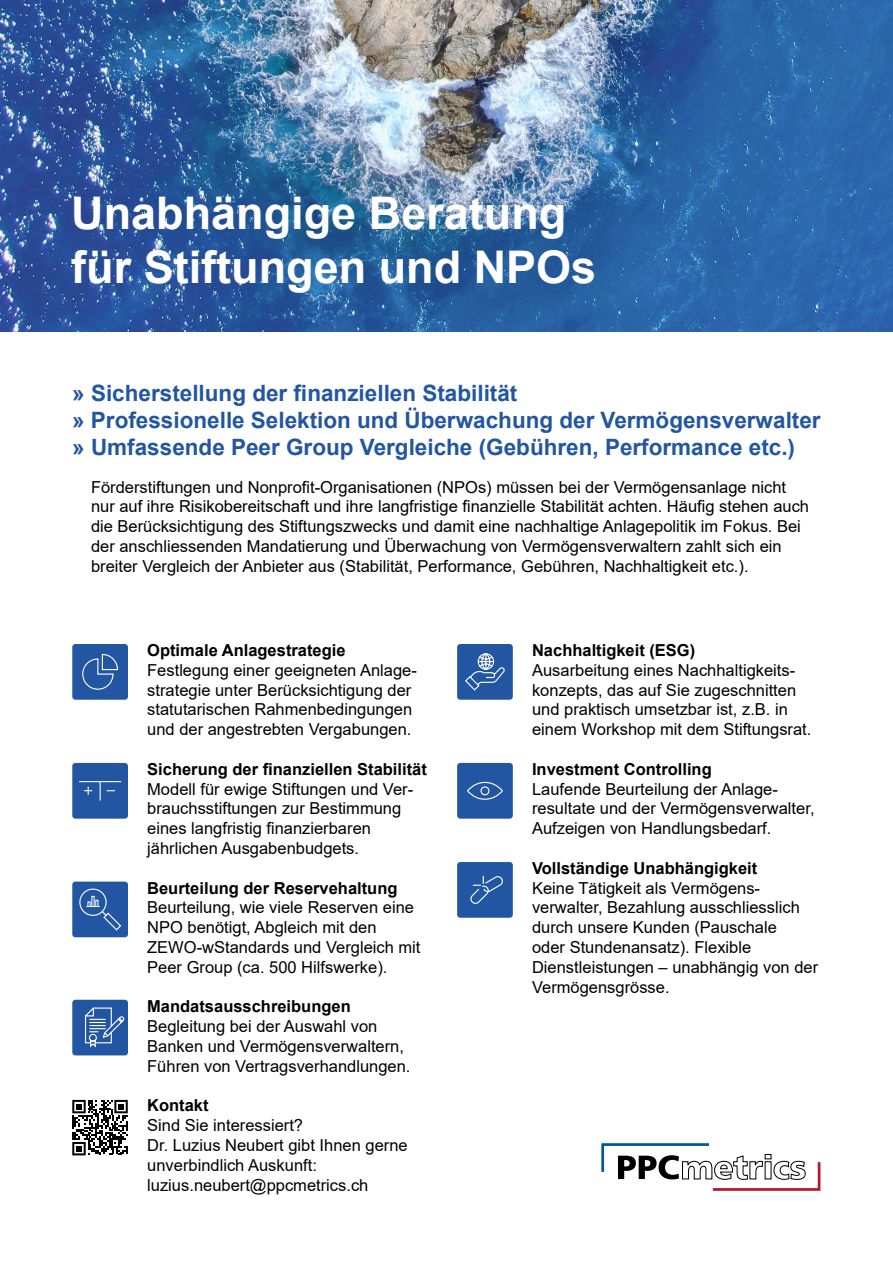
<style>
.page{position:relative;width:893px;height:1263px;background:#fff}
.page>*{position:absolute;margin:0;border:0;box-sizing:border-box;transform-origin:0 0}
.t1{font:700 45px/54px "Arial";color:#fff}
.t2{font:700 22.5px/27px "Arial";color:#2256a2}
.t3{font:16.5px/19.8px "Arial";color:#000}
.t4{font:700 16.5px "Arial";color:#000}
</style>
<div class="page">
<img style="left:0;top:0;width:893px;height:332px">
<svg style="left:601px;top:1143px;width:219px;height:48px"></svg>
<div style="left:72px;top:881px;width:56px;height:56px;background:#2256a2;border-radius:3px"></div>
<svg style="left:79px;top:888px;width:43px;height:43px"></svg>
<svg style="left:72px;top:1100px;width:56px;height:55px"></svg>
<div style="left:72px;top:644px;width:56px;height:56px;background:#2256a2;border-radius:3px"></div>
<svg style="left:82px;top:653px;width:36px;height:37px"></svg>
<div style="left:72px;top:763px;width:56px;height:56px;background:#2256a2;border-radius:3px"></div>
<hr style="left:79px;top:781px;width:42px;height:1px;background:#fff">
<svg style="left:100px;top:782px;width:1px;height:18px"></svg>
<svg style="left:84px;top:787px;width:8px;height:8px"></svg>
<div style="left:72px;top:1000px;width:56px;height:55px;background:#2256a2;border-radius:3px"></div>
<svg style="left:85px;top:1007px;width:40px;height:41px"></svg>
<div style="left:457px;top:644px;width:56px;height:56px;background:#2256a2;border-radius:3px"></div>
<svg style="left:465px;top:653px;width:40px;height:38px"></svg>
<div style="left:457px;top:763px;width:56px;height:56px;background:#2256a2;border-radius:3px"></div>
<svg style="left:467px;top:781px;width:36px;height:19px"></svg>
<div style="left:457px;top:862px;width:56px;height:56px;background:#2256a2;border-radius:3px"></div>
<svg style="left:470px;top:875px;width:33px;height:29px"></svg>
<h1 class="t1" style="left:71px;top:186px;width:527px">Unabhängige Beratung für Stiftungen und NPOs</h1>
<h2 class="t2" style="left:72px;top:380px;width:750px">» Sicherstellung der finanziellen Stabilität<br>» Professionelle Selektion und Überwachung der Vermögensverwalter » Umfassende Peer Group Vergleiche (Gebühren, Performance etc.)</h2>
<p class="t3" style="left:91px;top:477px;width:720px">Förderstiftungen und Nonprofit-Organisationen (NPOs) müssen bei der Vermögensanlage nicht nur auf ihre Risikobereitschaft und ihre langfristige finanzielle Stabilität achten. Häufig stehen auch die Berücksichtigung des Stiftungszwecks und damit eine nachhaltige Anlagepolitik im Fokus. Bei der anschliessenden Mandatierung und Überwachung von Vermögensverwaltern zahlt sich ein breiter Vergleich der Anbieter aus (Stabilität, Performance, Gebühren, Nachhaltigkeit etc.).</p>
<p class="t4" style="left:147px;top:639px;width:200px">Optimale Anlagestrategie</p>
<p class="t3" style="left:147px;top:660px;width:271px">Festlegung einer geeigneten Anlage&shy;strategie unter Berücksichtigung der statutarischen Rahmenbedingungen und der angestrebten Vergabungen.</p>
<p class="t4" style="left:147px;top:757px;width:281px">Sicherung der finanziellen Stabilität</p>
<p class="t3" style="left:147px;top:779px;width:267px">Modell für ewige Stiftungen und Ver&shy;brauchsstiftungen zur Bestimmung eines langfristig finanzierbaren jährlichen Ausgabenbudgets.</p>
<p class="t4" style="left:147px;top:876px;width:252px">Beurteilung der Reservehaltung</p>
<p class="t3" style="left:147px;top:898px;width:275px">Beurteilung, wie viele Reserven eine NPO benötigt, Abgleich mit den ZEWO-wStandards und Vergleich mit Peer Group (ca. 500 Hilfswerke).</p>
<p class="t4" style="left:147px;top:995px;width:205px">Mandatsausschreibungen</p>
<p class="t3" style="left:147px;top:1016px;width:265px">Begleitung bei der Auswahl von<br>Banken und Vermögensverwaltern,<br>Führen von Vertragsverhandlungen.</p>
<p class="t4" style="left:147px;top:1094px;width:63px">Kontakt</p>
<p class="t3" style="left:147px;top:1115px;width:262px">Sind Sie interessiert?<br>Dr. Luzius Neubert gibt Ihnen gerne unverbindlich Auskunft: luzius.neubert@ppcmetrics.ch</p>
<p class="t4" style="left:532px;top:639px;width:165px">Nachhaltigkeit (ESG)</p>
<p class="t3" style="left:532px;top:660px;width:281px">Ausarbeitung eines Nachhaltigkeits&shy;konzepts, das auf Sie zugeschnitten und praktisch umsetzbar ist, z.B. in einem Workshop mit dem Stiftungsrat.</p>
<p class="t4" style="left:532px;top:757px;width:181px">Investment Controlling</p>
<p class="t3" style="left:532px;top:779px;width:284px">Laufende Beurteilung der Anlage&shy;resultate und der Vermögensverwalter,<br>Aufzeigen von Handlungsbedarf.</p>
<p class="t4" style="left:532px;top:856px;width:227px">Vollständige Unabhängigkeit</p>
<p class="t3" style="left:532px;top:878px;width:288px">Keine Tätigkeit als Vermögens&shy;verwalter, Bezahlung ausschliesslich durch unsere Kunden (Pauschale<br>oder Stundenansatz). Flexible<br>Dienstleistungen – unabhängig von der<br>Vermögensgrösse.</p>
</div>
